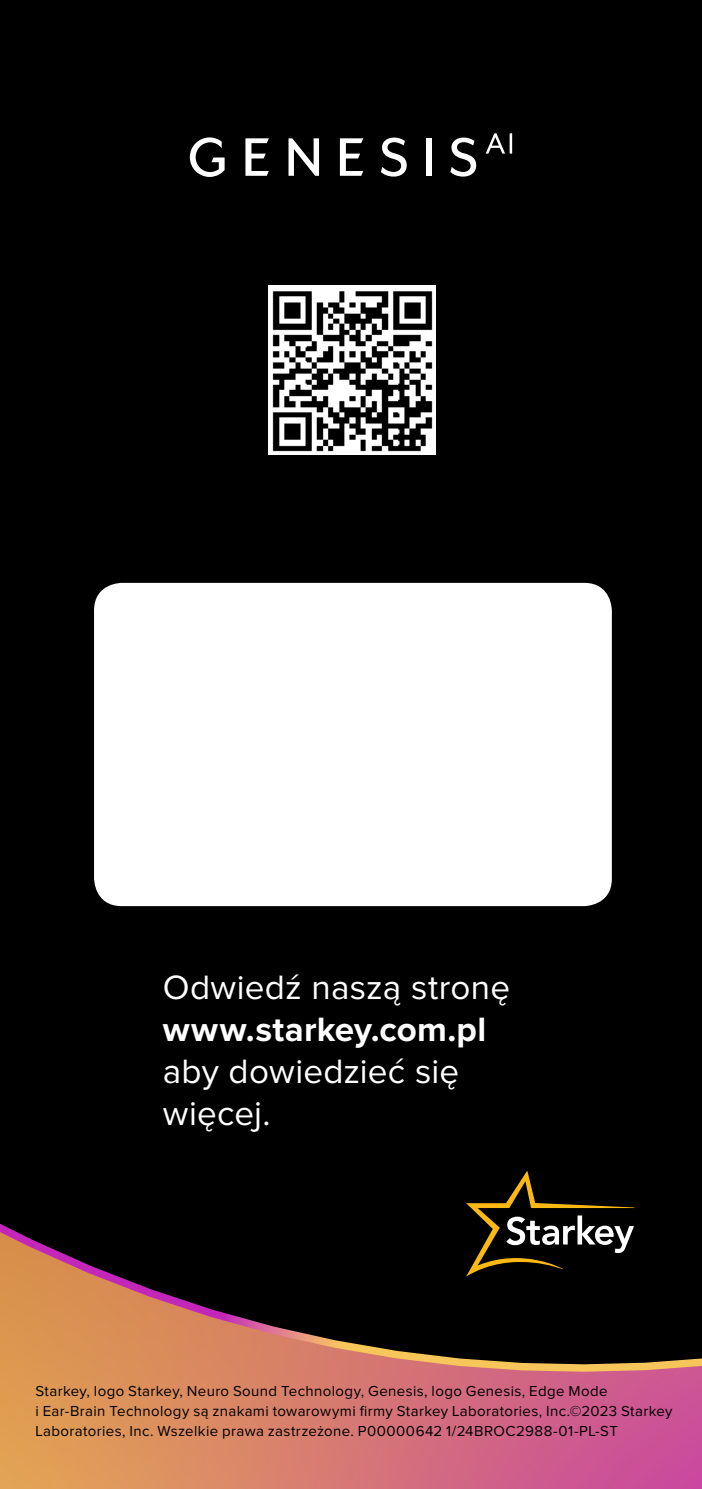
<style>
.page{position:relative;width:702px;height:1489px;background:#fff}
.page>*{position:absolute;margin:0;border:0;box-sizing:border-box;transform-origin:0 0}
.t1{font:35px/42px "Proxima Nova";letter-spacing:.005em;color:#fff}
.t2{font:700 35px "Proxima Nova";letter-spacing:.005em;color:#fff}
.t3{font:15px/20px "Proxima Nova";letter-spacing:.025em;color:#000}
</style>
<div class="page">
<div style="left:0;top:448px;width:702px;height:1040px;background:linear-gradient(to right,#e2a34f,#ca4c9b)"></div>
<div style="left:0;top:0;width:702px;height:1384px;background:#000"></div>
<svg style="left:466px;top:1170px;width:168px;height:106px;background:#292416"></svg>
<div style="left:94px;top:583px;width:517px;height:323px;background:#fff;border-radius:28px"></div>
<svg style="left:245px;top:138px;width:24px;height:38px"></svg>
<svg style="left:340px;top:138px;width:23px;height:38px"></svg>
<svg style="left:288px;top:138px;width:31px;height:38px"></svg>
<svg style="left:381px;top:137px;width:25px;height:39px"></svg>
<div style="left:425px;top:138px;width:6px;height:38px;background:#fff"></div>
<svg style="left:450px;top:137px;width:26px;height:39px"></svg>
<svg style="left:190px;top:137px;width:34px;height:40px"></svg>
<hr style="left:509px;top:133px;width:3px;height:21px;background:#fff">
<svg style="left:485px;top:133px;width:20px;height:21px"></svg>
<img style="left:268px;top:285px;width:167px;height:169px">
<h1 class="t1" style="left:163px;top:968px;width:349px">Odwiedź naszą stronę</h1>
<h1 class="t2" style="left:163px;top:1013px;width:325px">www.starkey.com.pl</h1>
<h1 class="t1" style="left:163px;top:1052px;width:298px">aby dowiedzieć się więcej.</h1>
<p class="t3" style="left:35px;top:1380px;width:638px">Starkey, logo Starkey, Neuro Sound Technology, Genesis, logo Genesis, Edge Mode<br>i Ear-Brain Technology są znakami towarowymi firmy Starkey Laboratories, Inc.©2023 Starkey<br>Laboratories, Inc. Wszelkie prawa zastrzeżone. P00000642 1/24BROC2988-01-PL-ST</p>
</div>
